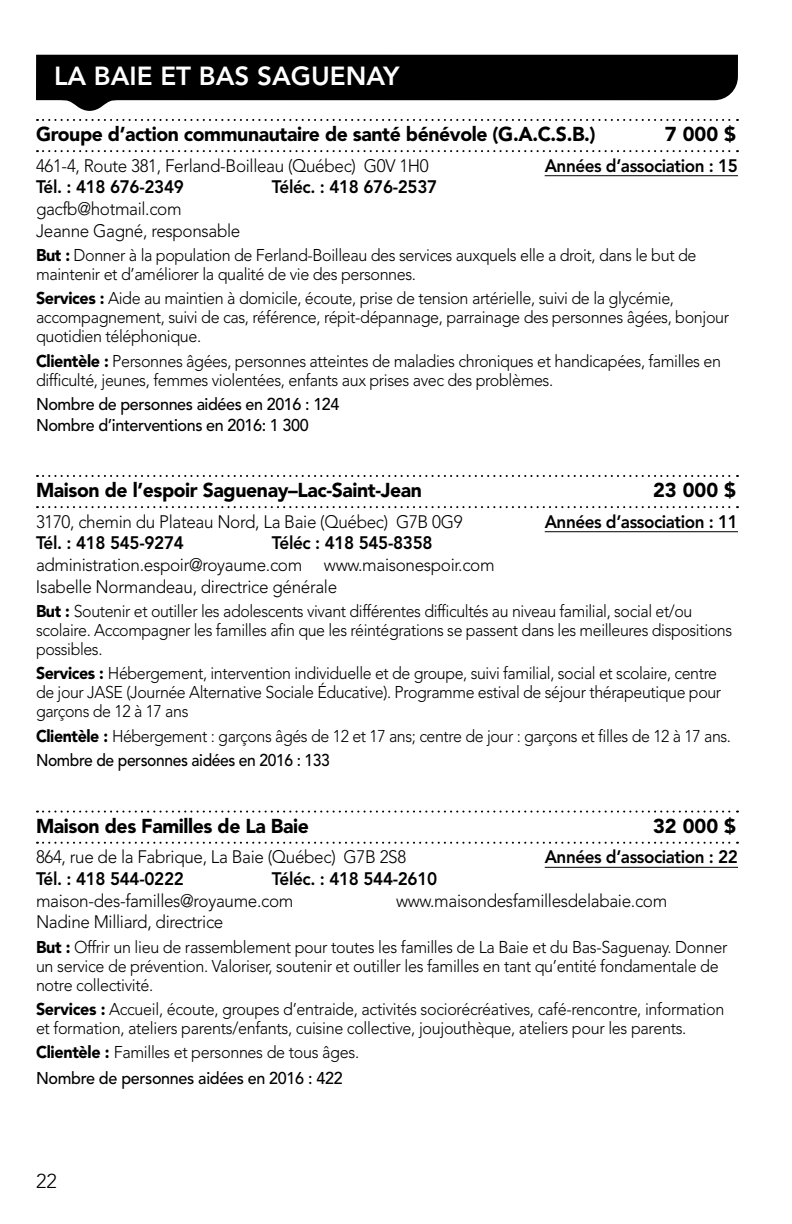
<style>
.page{position:relative;width:792px;height:1224px;background:#fff}
.page>*{position:absolute;margin:0;border:0;box-sizing:border-box;transform-origin:0 0}
.t1{font:800 26px "Avenir LT Std";color:#fff}
.t2{font:900 20px "Avenir LT Std";letter-spacing:-.02em;color:#000}
.t3{font:300 20px "Avenir LT Std";color:#000}
.t4{font:300 18px/21.6px "Avenir LT Std";letter-spacing:-.02em;color:#000;scale:.95 1}
.t5{font:800 18px "Avenir LT Std";letter-spacing:-.02em;color:#000;scale:.95 1}
.t6{font:300 17px/19px "Avenir LT Std";letter-spacing:-.025em;color:#000;scale:.95 1}
.t7{font:300 17px/19px "Avenir LT Std";letter-spacing:-.025em;color:#000;scale:.94 1}
.t8{font:500 17px/20.4px "Avenir LT Std";letter-spacing:-.025em;color:#000;scale:.95 1}
.s1{font-weight:900}
.s2{font-weight:500}
.s3{font-weight:300}
</style>
<div class="page">
<svg style="left:36px;top:55px;width:702px;height:56px;fill:#000"></svg>
<svg style="left:37px;top:119px;width:701px;height:2px"></svg>
<svg style="left:37px;top:150px;width:701px;height:2px"></svg>
<hr style="left:545px;top:175px;width:193px;height:1px;background:#000">
<svg style="left:37px;top:475px;width:701px;height:2px"></svg>
<svg style="left:37px;top:506px;width:701px;height:2px"></svg>
<hr style="left:545px;top:531px;width:193px;height:1px;background:#000">
<svg style="left:37px;top:811px;width:701px;height:2px"></svg>
<svg style="left:37px;top:842px;width:701px;height:2px"></svg>
<hr style="left:545px;top:867px;width:193px;height:1px;background:#000">
<h1 class="t1" style="left:54px;top:61px;width:347px">La Baie et Bas Saguenay</h1>
<p class="t2" style="left:36px;top:122px;width:561px">Groupe d’action communautaire de santé bénévole (G.A.C.S.B.)</p>
<p class="t2" style="left:665px;top:122px;width:73px">7 000 $</p>
<p class="t4" style="left:36px;top:155px;width:415px">461-4, Route 381, Ferland-Boilleau (Québec) G0V 1H0</p>
<p class="t5" style="left:545px;top:155px;width:205px">Années d’association : 15</p>
<p class="t5" style="left:36px;top:176px;width:157px">Tél. : 418 676-2349</p>
<p class="t5" style="left:272px;top:176px;width:176px">Téléc. : 418 676-2537</p>
<p class="t4" style="left:36px;top:198px;width:217px">gacfb@hotmail.com<br>Jeanne Gagné, responsable</p>
<p class="t6" style="left:36px;top:246px;width:697px"><span class="s1">But :</span> Donner à la population de Ferland-Boilleau des services auxquels elle a droit, dans le but de maintenir et d’améliorer la qualité de vie des personnes.</p>
<p class="t6" style="left:36px;top:289px;width:731px"><span class="s1">Services :</span> Aide au maintien à domicile, écoute, prise de tension artérielle, suivi de la glycémie, accompagnement, suivi de cas, référence, répit-dépannage, parrainage des personnes âgées, bonjour quotidien téléphonique.</p>
<p class="t6" style="left:36px;top:351px;width:723px"><span class="s1">Clientèle :</span> Personnes âgées, personnes atteintes de maladies chroniques et handicapées, familles en difficulté, jeunes, femmes violentées, enfants aux prises avec des problèmes.</p>
<p class="t8" style="left:36px;top:394px;width:321px">Nombre de personnes aidées en 2016 : 124<br>Nombre d’interventions en 2016: 1 300</p>
<p class="t2" style="left:36px;top:478px;width:388px">Maison de l’espoir Saguenay–Lac-Saint-Jean</p>
<p class="t2" style="left:653px;top:478px;width:84px">23 000 $</p>
<p class="t4" style="left:36px;top:511px;width:451px">3170, chemin du Plateau Nord, La Baie (Québec) G7B 0G9</p>
<p class="t5" style="left:545px;top:511px;width:205px">Années d’association : 11</p>
<p class="t5" style="left:36px;top:532px;width:157px">Tél. : 418 545-9274</p>
<p class="t5" style="left:272px;top:532px;width:171px">Téléc : 418 545-8358</p>
<p class="t4" style="left:36px;top:554px;width:484px">administration.espoir@royaume.com www. maisonespoir.com<br>Isabelle Normandeau, directrice générale</p>
<p class="t7" style="left:36px;top:602px;width:742px"><span class="s1">But :</span> Soutenir et outiller les adolescents vivant différentes difficultés au niveau familial, social et/ou scolaire. Accompagner les familles afin que les réintégrations se passent dans les meilleures dispositions possibles.</p>
<p class="t7" style="left:36px;top:664px;width:730px"><span class="s1">Services :</span> Hébergement, intervention individuelle et de groupe, suivi familial, social et scolaire, centre de jour JASE (Journée Alternative Sociale Éducative). Programme estival de séjour thérapeutique pour garçons de 12 à 17 ans</p>
<p class="t7" style="left:36px;top:724px;width:738px;line-height:24.4px"><span class="s1">Clientèle :</span> Hébergement : garçons âgés de 12 et 17 ans; centre de jour : garçons et filles de 12 à 17 ans.<br><span class="s2">Nombre de personnes aidées en 2016 : 133</span></p>
<p class="t2" style="left:36px;top:814px;width:274px">Maison des Familles de La Baie</p>
<p class="t2" style="left:653px;top:814px;width:84px">32 000 $</p>
<p class="t4" style="left:36px;top:846px;width:391px">864, rue de la Fabrique, La Baie (Québec) G7B 2S8</p>
<p class="t5" style="left:545px;top:846px;width:205px">Années d’association : 22</p>
<p class="t5" style="left:36px;top:868px;width:157px">Tél. : 418 544-0222</p>
<p class="t5" style="left:272px;top:868px;width:176px">Téléc. : 418 544-2610</p>
<p class="t4" style="left:36px;top:890px;width:273px">maison-des-familles@royaume.com</p>
<p class="t4" style="left:396px;top:890px;width:287px">www.maisondesfamillesdelabaie.com</p>
<p class="t4" style="left:36px;top:911px;width:199px">Nadine Milliard, directrice</p>
<p class="t6" style="left:36px;top:937px;width:729px"><span class="s1">But :</span> Offrir un lieu de rassemblement pour toutes les familles de La Baie et du Bas-Saguenay. Donner un service de prévention. Valoriser, soutenir et outiller les familles en tant qu’entité fondamentale de notre collectivité.</p>
<p class="t6" style="left:36px;top:1000px;width:726px"><span class="s1">Services :</span> Accueil, écoute, groupes d’entraide, activités sociorécréatives, café-rencontre, information et formation, ateliers parents/enfants, cuisine collective, joujouthèque, ateliers pour les parents.</p>
<p class="t8" style="left:36px;top:1040px;width:339px;line-height:25.8px"><span class="s1">Clientèle :</span> <span class="s3">Familles et personnes de tous âges.<br></span>Nombre de personnes aidées en 2016 : 422</p>
<p class="t3" style="left:36px;top:1169px;width:22px">22</p>
</div>
